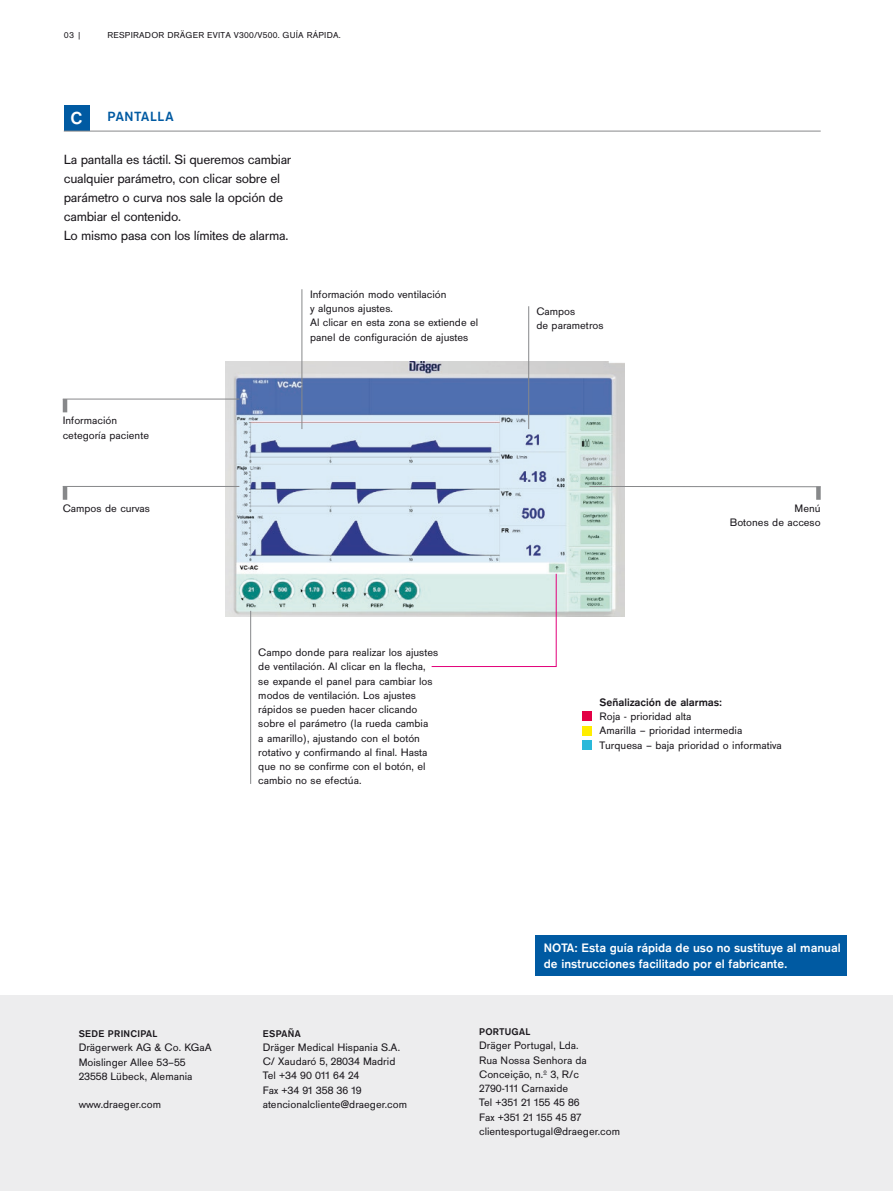
<style>
.page{position:relative;width:893px;height:1191px;background:#fff}
.page>*{position:absolute;margin:0;border:0;box-sizing:border-box;transform-origin:0 0}
.t1{font:700 18px "Draeger Sans";color:#fff}
.t2{font:13.8px/19.2px "Draeger San";letter-spacing:-.02em;color:#1a171c}
.t3{font:700 13.8px "Draeger San";letter-spacing:.05em;color:#005aa2}
.t4{font:700 12.75px/16.5px "Draeger San";color:#fff}
.t5{font:11.25px/14.2px "Draeger San";color:#1a171c}
.t6{font:700 11.25px "Draeger San";color:#1a171c}
.t7{font:700 10.2px "Draeger San";letter-spacing:.025em;color:#1a171c}
.t8{font:9px "Draeger San";letter-spacing:.025em;color:#1a171c}
.t9{font:9px "Draeger San Tab";color:#1a171c}
</style>
<div class="page">
<div style="left:0;top:995px;width:893px;height:196px;background:#ededee"></div>
<div style="left:536px;top:935px;width:311px;height:41px;background:#005aa2"></div>
<div style="left:64px;top:105px;width:25px;height:26px;background:#005aa2"></div>
<hr style="left:64px;top:131px;width:757px;height:1px;background:#87888a">
<img style="left:225px;top:361px;width:399px;height:255px">
<div style="left:816px;top:486px;width:5px;height:14px;background:#87888a"></div>
<hr style="left:589px;top:486px;width:232px;height:1px;background:#87888a">
<hr style="left:63px;top:399px;width:4px;height:13px;background:#87888a">
<hr style="left:63px;top:399px;width:176px;height:1px;background:#87888a">
<hr style="left:63px;top:486px;width:4px;height:14px;background:#87888a">
<hr style="left:63px;top:486px;width:176px;height:1px;background:#87888a">
<svg style="left:431px;top:573px;width:126px;height:94px"></svg>
<hr style="left:250px;top:611px;width:1px;height:173px;background:#87888a">
<hr style="left:528px;top:306px;width:1px;height:123px;background:#87888a">
<hr style="left:302px;top:289px;width:1px;height:140px;background:#87888a">
<div style="left:583px;top:711px;width:9px;height:9px;background:#e30045"></div>
<div style="left:583px;top:726px;width:9px;height:9px;background:#ffed00"></div>
<div style="left:583px;top:740px;width:9px;height:10px;background:#2ab9da"></div>
<p class="t9" style="left:64px;top:30px;width:20px">03 |</p>
<p class="t8" style="left:107px;top:30px;width:235px">RESPIRADOR DRÄGER EVITA V300/V500. GUÍA RÁPIDA.</p>
<h1 class="t1" style="left:71px;top:106px;width:13px">C</h1>
<p class="t3" style="left:107px;top:109px;width:68px">PANTALLA</p>
<p class="t2" style="left:64px;top:150px;width:229px">La pantalla es táctil. Si queremos cambiar cualquier parámetro, con clicar sobre el parámetro o curva nos sale la opción de cambiar el contenido.<br>Lo mismo pasa con los límites de alarma.</p>
<p class="t5" style="left:310px;top:287px;width:170px">Información modo ventilación<br>y algunos ajustes.<br>Al clicar en esta zona se extiende el panel de configuración de ajustes</p>
<p class="t5" style="left:63px;top:414px;width:88px">Información cetegoría paciente</p>
<p class="t5" style="left:63px;top:501px;width:89px">Campos de curvas</p>
<p class="t5" style="left:258px;top:645px;width:181px">Campo donde para realizar los ajustes de ventilación. Al clicar en la flecha, se expande el panel para cambiar los modos de ventilación. Los ajustes rápidos se pueden hacer clicando sobre el parámetro (la rueda cambia<br>a amarillo), ajustando con el botón rotativo y confirmando al final. Hasta que no se confirme con el botón, el cambio no se efectúa.</p>
<p class="t5" style="left:536px;top:304px;width:69px">Campos<br>de parametros</p>
<p class="t5" style="left:730px;top:501px;width:92px;text-align:right">Menú<br>Botones de acceso</p>
<p class="t6" style="left:599px;top:696px;width:124px">Señalización de alarmas:</p>
<p class="t5" style="left:599px;top:709px;width:184px">Roja - prioridad alta<br>Amarilla – prioridad intermedia<br>Turquesa – baja prioridad o informativa</p>
<p class="t4" style="left:544px;top:939px;width:299px">NOTA: Esta guía rápida de uso no sustituye al manual de instrucciones facilitado por el fabricante.</p>
<p class="t7" style="left:79px;top:1028px;width:80px">SEDE PRINCIPAL</p>
<p class="t5" style="left:79px;top:1040px;width:135px">Drägerwerk AG &amp; Co. KGaA<br>Moislinger Allee 53–55<br>23558 Lübeck, Alemania</p>
<p class="t5" style="left:79px;top:1097px;width:84px">www.draeger.com</p>
<p class="t7" style="left:263px;top:1027px;width:39px">ESPAÑA</p>
<p class="t5" style="left:263px;top:1040px;width:146px">Dräger Medical Hispania S.A.<br>C/ Xaudaró 5, 28034 Madrid<br>Tel +34 90 011 64 24<br>Fax +34 91 358 36 19 atencionalcliente@draeger.com</p>
<p class="t7" style="left:479px;top:1026px;width:53px">PORTUGAL</p>
<p class="t5" style="left:479px;top:1038px;width:142px">Dräger Portugal, Lda.<br>Rua Nossa Senhora da<br>Conceição, n.º 3, R/c<br>2790-111 Carnaxide<br>Tel +351 21 155 45 86<br>Fax +351 21 155 45 87 clientesportugal@draeger.com</p>
</div>
